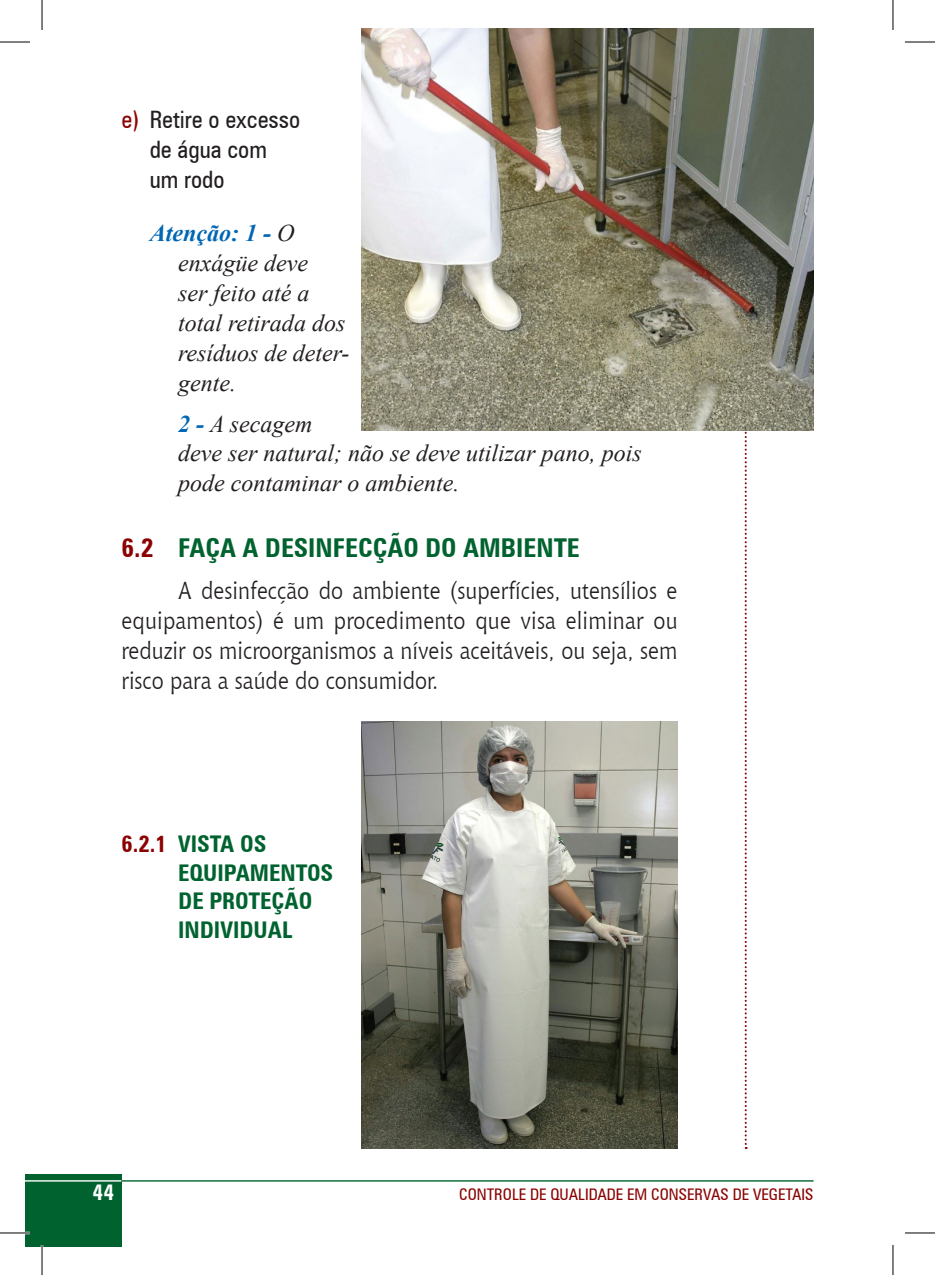
<style>
.page{position:relative;width:935px;height:1275px;background:#fff}
.page>*{position:absolute;margin:0;border:0;box-sizing:border-box;transform-origin:0 0}
.t1{font:700 condensed 26px "Zurich BT";color:#00632f}
.t2{font:24px/30px "Chianti BT";color:#231f20;text-align:justify;scale:.9 1}
.t3{font:italic 24px/30px "Times New Roman";color:#231f20}
.t4{font:condensed 24px/30px "Zurich BT";color:#231f20}
.t5{font:700 condensed 23px/28.8px "Zurich BT";color:#00632f}
.t6{font:700 condensed 23px "Zurich BT";color:#8b0202}
.t7{font:700 condensed 22px "Zurich BT";color:#fff}
.t8{font:condensed 16px "Zurich BT";color:#8b0202}
.s1{color:#8b0202}
.s2{font-weight:700;color:#0166b3}
.s3{color:#00632f}
</style>
<div class="page">
<hr style="left:121px;top:1180px;width:692px;height:1px;background:#00632f">
<svg style="left:744px;top:430px;width:2px;height:719px"></svg>
<div style="left:25px;top:1174px;width:96px;height:72px;background:#00632f"></div>
<hr style="left:25px;top:1180px;width:96px;height:1px;background:#fff">
<img style="left:361px;top:29px;width:452px;height:401px">
<img style="left:361px;top:722px;width:316px;height:426px">
<hr style="left:0;top:1231px;width:30px;height:3px;background:#fff">
<hr style="left:41px;top:1245px;width:2px;height:30px;background:#fff">
<hr style="left:0;top:42px;width:30px;height:1px;background:#000">
<hr style="left:904px;top:42px;width:30px;height:1px;background:#000">
<hr style="left:0;top:1232px;width:30px;height:1px;background:#000">
<hr style="left:904px;top:1232px;width:30px;height:1px;background:#000">
<hr style="left:42px;top:0;width:1px;height:30px;background:#000">
<hr style="left:42px;top:1245px;width:1px;height:30px;background:#000">
<hr style="left:892px;top:0;width:1px;height:30px;background:#000">
<hr style="left:892px;top:1245px;width:1px;height:30px;background:#000">
<p class="t4" style="left:150px;top:105px;width:152px;text-indent:-28px"><span class="s1">e)</span> Retire o excesso de água com um rodo</p>
<p class="t3" style="left:178px;top:217px;width:173px;text-indent:-28px"><span class="s2">Atenção: 1 -</span> O enxágüe deve<br>ser feito até a total retirada dos resíduos de deter&shy;gente.</p>
<p class="t3" style="left:178px;top:409px;width:465px;line-height:29.2px"><span class="s2">2 -</span> A secagem<br>deve ser natural; não se deve utilizar pano, pois pode contaminar o ambiente.</p>
<p class="t1" style="left:121px;top:532px;width:85px"><span class="s1">6.2</span> FAÇA</p>
<p class="t1" style="left:242px;top:532px;width:38px">A DESINFECÇÃO</p>
<p class="t1" style="left:425px;top:532px;width:54px">DO AMBIENTE</p>
<p class="t2" style="left:121px;top:574px;width:619px;text-indent:57px">A desinfecção do ambiente (superfícies, utensílios e equipamentos) é um procedimento que visa eliminar ou reduzir os microorganismos a níveis aceitáveis, ou seja, sem risco para a saúde do consumidor.</p>
<p class="t6" style="left:121px;top:829px;width:81px">6.2.1 <span class="s3">VISTA</span></p>
<p class="t5" style="left:240px;top:829px;width:14px">OS</p>
<p class="t5" style="left:178px;top:857px;width:45px">EQUIPAMENTOS<br>DE PROTEÇÃO<br>INDIVIDUAL</p>
<p class="t7" style="left:92px;top:1179px;width:23px">44</p>
<p class="t8" style="left:459px;top:1184px;width:356px">CONTROLE DE QUALIDADE EM CONSERVAS DE VEGETAIS</p>
</div>
